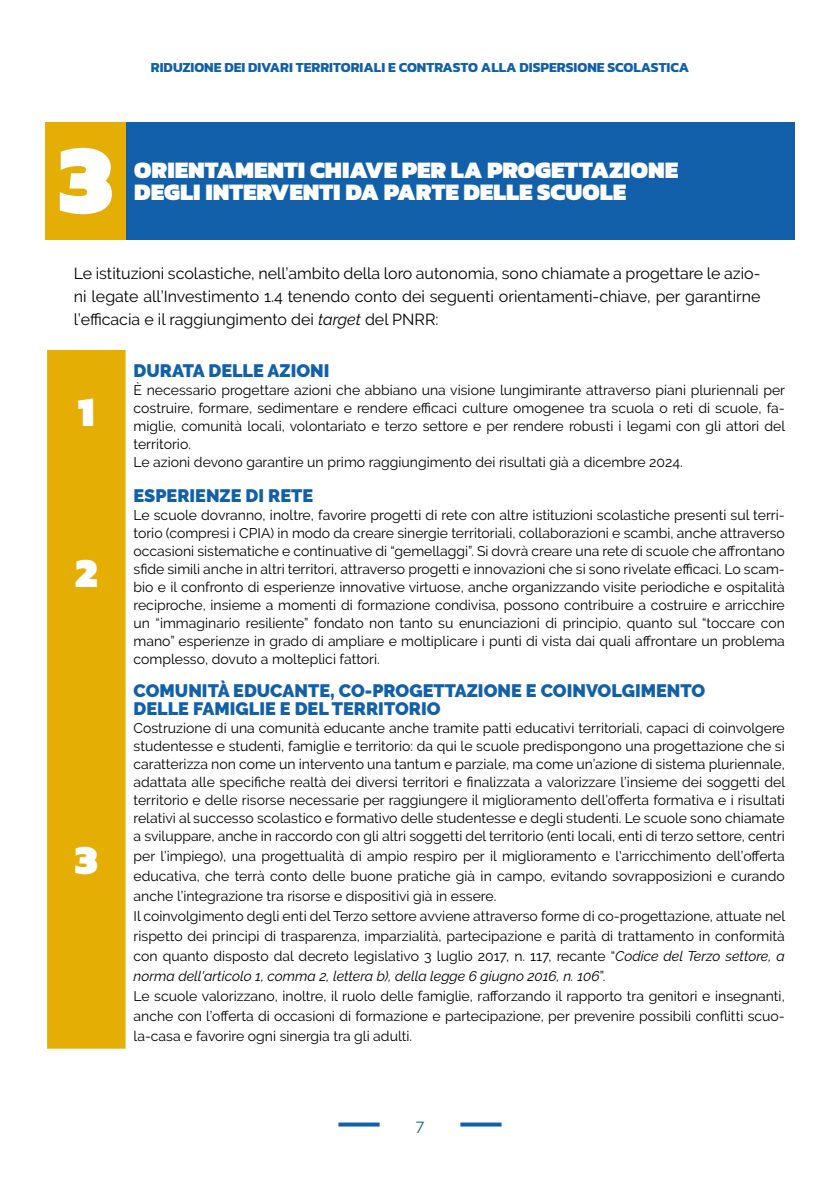
<style>
.page{position:relative;width:840px;height:1191px;background:#fff}
.page>*{position:absolute;margin:0;border:0;box-sizing:border-box;transform-origin:0 0}
.t1{font:900 100px "Kanit";color:#fff}
.t2{font:900 42px "Kanit";color:#fff}
.t3{font:900 24px/22px "Kanit";color:#fff}
.t4{font:900 18px/18px "Raleway";color:#1260aa}
.t5{font:16px/23px "Raleway";color:#000;text-align:justify}
.t6{font:16px "Raleway";color:#1260aa}
.t7{font:14px/18px "Raleway";color:#000}
.t8{font:700 14px "Kanit";color:#1260aa}
.s1{font-style:italic}
</style>
<div class="page">
<svg style="left:338px;top:1122px;width:41px;height:4px"></svg>
<svg style="left:460px;top:1122px;width:41px;height:4px"></svg>
<svg style="left:47px;top:350px;width:78px;height:698px;background:#e4af09"></svg>
<div style="left:45px;top:122px;width:81px;height:118px;background:#e4ae04"></div>
<div style="left:126px;top:122px;width:668px;height:118px;background:#1260aa"></div>
<p class="t8" style="left:151px;top:57px;width:539px">RIDUZIONE DEI DIVARI TERRITORIALI E CONTRASTO ALLA DISPERSIONE SCOLASTICA</p>
<h1 class="t1" style="left:58px;top:96px;width:56px">3</h1>
<h3 class="t3" style="left:134px;top:157px;width:545px">ORIENTAMENTI CHIAVE PER LA PROGETTAZIONE<br>DEGLI INTERVENTI DA PARTE DELLE SCUOLE</h3>
<p class="t5" style="left:74px;top:262px;width:687px">Le istituzioni scolastiche, nell’ambito della loro autonomia, sono chiamate a progettare le azio&shy;ni legate all’Investimento 1.4 tenendo conto dei seguenti orientamenti-chiave, per garantirne l’efficacia e il raggiungimento dei <span class="s1">target</span> del PNRR:</p>
<h2 class="t2" style="left:78px;top:376px;width:18px">1</h2>
<h2 class="t2" style="left:75px;top:537px;width:24px">2</h2>
<h2 class="t2" style="left:75px;top:824px;width:25px">3</h2>
<p class="t4" style="left:133px;top:361px;width:197px">DURATA DELLE AZIONI</p>
<p class="t7" style="left:133px;top:381px;width:653px">È necessario progettare azioni che abbiano una visione lungimirante attraverso piani pluriennali per costruire, formare, sedimentare e rendere efficaci culture omogenee tra scuola o reti di scuole, fa&shy;miglie, comunità locali, volontariato e terzo settore e per rendere robusti i legami con gli attori del territorio.<br>Le azioni devono garantire un primo raggiungimento dei risultati già a dicembre 2024.</p>
<p class="t4" style="left:133px;top:486px;width:181px">ESPERIENZE DI RETE</p>
<p class="t7" style="left:133px;top:505px;width:652px;text-align:justify">Le scuole dovranno, inoltre, favorire progetti di rete con altre istituzioni scolastiche presenti sul terri&shy;torio (compresi i CPIA) in modo da creare sinergie territoriali, collaborazioni e scambi, anche attraverso occasioni sistematiche e continuative di “gemellaggi”. Si dovrà creare una rete di scuole che affrontano sfide simili anche in altri territori, attraverso progetti e innovazioni che si sono rivelate efficaci. Lo scam&shy;bio e il confronto di esperienze innovative virtuose, anche organizzando visite periodiche e ospitalità reciproche, insieme a momenti di formazione condivisa, possono contribuire a costruire e arricchire un “immaginario resiliente” fondato non tanto su enunciazioni di principio, quanto sul “toccare con mano” esperienze in grado di ampliare e moltiplicare i punti di vista dai quali affrontare un problema complesso, dovuto a molteplici fattori.</p>
<p class="t4" style="left:133px;top:681px;width:573px">COMUNITÀ EDUCANTE, CO-PROGETTAZIONE E COINVOLGIMENTO<br>DELLE FAMIGLIE E DEL TERRITORIO</p>
<p class="t7" style="left:133px;top:718px;width:653px;text-align:justify">Costruzione di una comunità educante anche tramite patti educativi territoriali, capaci di coinvolgere studentesse e studenti, famiglie e territorio: da qui le scuole predispongono una progettazione che si caratterizza non come un intervento una tantum e parziale, ma come un’azione di sistema pluriennale, adattata alle specifiche realtà dei diversi territori e finalizzata a valorizzare l’insieme dei soggetti del territorio e delle risorse necessarie per raggiungere il miglioramento dell’offerta formativa e i risultati relativi al successo scolastico e formativo delle studentesse e degli studenti. Le scuole sono chiamate a sviluppare, anche in raccordo con gli altri soggetti del territorio (enti locali, enti di terzo settore, centri</p>
<p class="t7" style="left:133px;top:845px;width:653px;line-height:20px">per l’impiego), una progettualità di ampio respiro per il miglioramento e l'arricchimento dell’offerta educativa, che terrà conto delle buone pratiche già in campo, evitando sovrapposizioni e curando anche l’integrazione tra risorse e dispositivi già in essere.<br>Il coinvolgimento degli enti del Terzo settore avviene attraverso forme di co-progettazione, attuate nel rispetto dei principi di trasparenza, imparzialità, partecipazione e parità di trattamento in conformità con quanto disposto dal decreto legislativo 3 luglio 2017, n. 117, recante “<span class="s1">Codice del Terzo settore, a norma dell'articolo 1, comma 2, lettera b), della legge 6 giugno 2016, n. 106</span>”.<br>Le scuole valorizzano, inoltre, il ruolo delle famiglie, rafforzando il rapporto tra genitori e insegnanti, anche con l’offerta di occasioni di formazione e partecipazione, per prevenire possibili conflitti scuo&shy;la-casa e favorire ogni sinergia tra gli adulti.</p>
<p class="t6" style="left:415px;top:1115px;width:10px">7</p>
</div>
